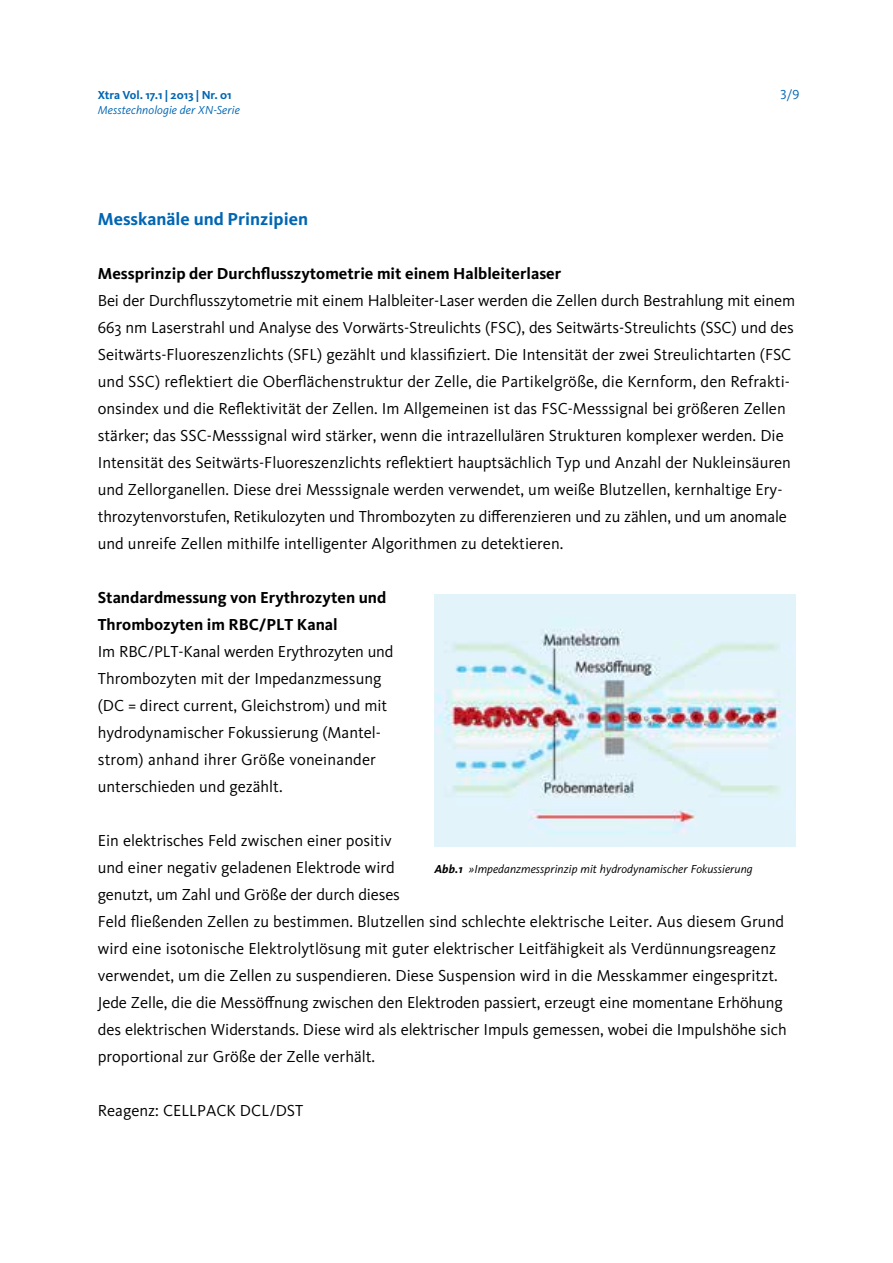
<style>
.page{position:relative;width:893px;height:1263px;background:#fff}
.page>*{position:absolute;margin:0;border:0;box-sizing:border-box;transform-origin:0 0}
.t1{font:700 18px "Kievit Pro";color:#0066b3}
.t2{font:16.5px/27px "Kievit Pro";color:#000}
.t3{font:700 16.5px/27px "Kievit Pro";color:#000}
.t4{font:13.5px "Kievit Pro";color:#0066b3}
.t5{font:italic 12px "Kievit Pro";letter-spacing:.005em;color:#000}
.t6{font:italic 12px "Kievit Pro";letter-spacing:.01em;color:#0066b3}
.t7{font:700 12px "Kievit Pro";color:#0066b3}
.s1{font-weight:700}
</style>
<div class="page">
<img style="left:434px;top:594px;width:361px;height:252px">
<p class="t7" style="left:98px;top:87px;width:135px">Xtra Vol. 17.1 | 2013 | Nr. 01</p>
<p class="t6" style="left:98px;top:102px;width:144px">Messtechnologie der XN-Serie</p>
<p class="t4" style="left:780px;top:86px;width:20px">3/9</p>
<p class="t1" style="left:98px;top:209px;width:212px">Messkanäle und Prinzipien</p>
<p class="t3" style="left:98px;top:260px;width:465px">Messprinzip der Durchflusszytometrie mit einem Halbleiterlaser</p>
<p class="t2" style="left:98px;top:287px;width:699px">Bei der Durchflusszytometrie mit einem Halbleiter-Laser werden die Zellen durch Bestrahlung mit einem 663 nm Laserstrahl und Analyse des Vorwärts-Streulichts (FSC), des Seitwärts-Streulichts (SSC) und des Seitwärts-Fluoreszenzlichts (SFL) gezählt und klassifiziert. Die Intensität der zwei Streulichtarten (FSC und SSC) reflektiert die Oberflächenstruktur der Zelle, die Partikelgröße, die Kernform, den Refrakti&shy;onsindex und die Reflektivität der Zellen. Im Allgemeinen ist das FSC-Messsignal bei größeren Zellen stärker; das SSC-Messsignal wird stärker, wenn die intrazellulären Strukturen komplexer werden. Die Intensität des Seitwärts-Fluoreszenzlichts reflektiert hauptsächlich Typ und Anzahl der Nukleinsäuren und Zellorganellen. Diese drei Messsignale werden verwendet, um weiße Blutzellen, kernhaltige Ery&shy;throzytenvorstufen, Retikulozyten und Thrombozyten zu differenzieren und zu zählen, und um anomale und unreife Zellen mithilfe intelligenter Algorithmen zu detektieren.</p>
<p class="t3" style="left:98px;top:584px;width:290px">Standardmessung von Erythrozyten und<br>Thrombozyten im RBC/PLT Kanal</p>
<p class="t2" style="left:98px;top:638px;width:297px">Im RBC/PLT-Kanal werden Erythrozyten und Thrombozyten mit der Impedanzmessung (DC = direct current, Gleichstrom) und mit hydrodynamischer Fokussierung (Mantel&shy;strom) anhand ihrer Größe voneinander unterschieden und gezählt.</p>
<p class="t2" style="left:98px;top:827px;width:690px">Ein elektrisches Feld zwischen einer positiv<br>und einer negativ geladenen Elektrode wird<br>genutzt, um Zahl und Größe der durch dieses<br>Feld fließenden Zellen zu bestimmen. Blutzellen sind schlechte elektrische Leiter. Aus diesem Grund wird eine isotonische Elektrolytlösung mit guter elektrischer Leitfähigkeit als Verdünnungsreagenz verwendet, um die Zellen zu suspendieren. Diese Suspension wird in die Messkammer eingespritzt.<br>Jede Zelle, die die Messöffnung zwischen den Elektroden passiert, erzeugt eine momentane Erhöhung des elektrischen Widerstands. Diese wird als elektrischer Impuls gemessen, wobei die Impulshöhe sich proportional zur Größe der Zelle verhält.</p>
<p class="t2" style="left:98px;top:1097px;width:207px">Reagenz: CELLPACK DCL/DST</p>
<p class="t5" style="left:434px;top:862px;width:320px"><span class="s1">Abb.1</span> »Impedanzmessprinzip mit hydrodynamischer Fokussierung</p>
</div>
